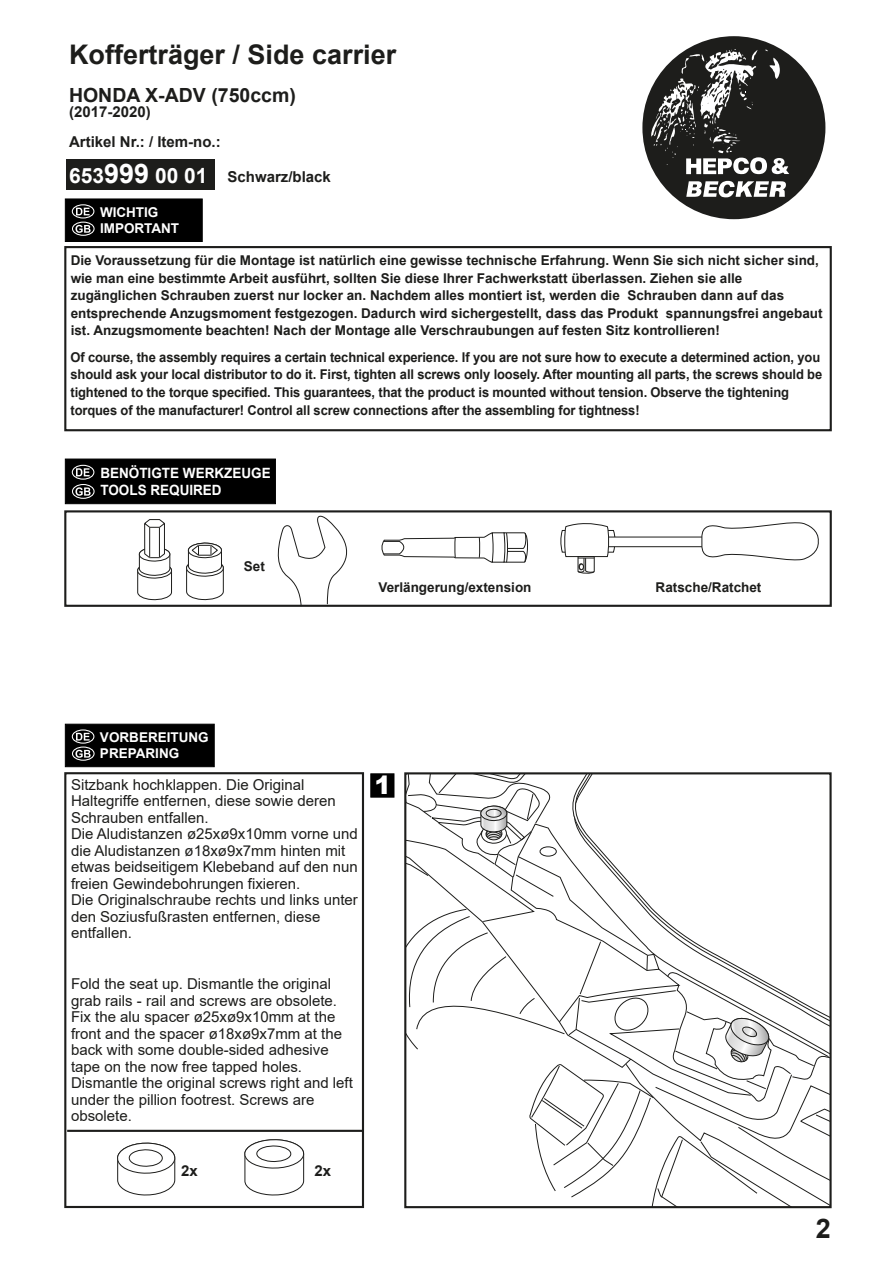
<style>
.page{position:relative;width:893px;height:1263px;background:#fff}
.page>*{position:absolute;margin:0;border:0;box-sizing:border-box;transform-origin:0 0}
.t1{font:700 27px "Arial";color:#1d1d1b}
.t2{font:900 25.2px "Arial";color:#fff}
.t3{font:700 21px "Arial";color:#fff}
.t4{font:700 19.5px "Arial";color:#1d1d1b}
.t5{font:15px/16.5px "Arial";color:#1d1d1b}
.t6{font:700 15px/30px "Arial";color:#1d1d1b}
.t7{font:700 14.1px/17px "Arial";color:#fff;scale:.95 1}
.t8{font:700 13.5px/17.5px "Arial";color:#1d1d1b}
.t9{font:700 13.5px/17.5px "Arial";color:#1d1d1b;scale:.96 1}
.t10{font:700 13.5px/16.2px "Arial";color:#fff}
.s1{font-size:27px}
</style>
<div class="page">
<div style="left:642px;top:36px;width:183px;height:183px;background:#1d1d1b;border-radius:50%"></div>
<svg style="left:686px;top:181px;width:100px;height:16px"></svg>
<svg style="left:650px;top:49px;width:139px;height:125px"></svg>
<svg style="left:407px;top:775px;width:422px;height:430px"></svg>
<div style="left:404px;top:772px;width:428px;height:436px;border:2px solid #1d1d1b"></div>
<hr style="left:67px;top:1130px;width:296px;height:2px;background:#1d1d1b">
<div style="left:64px;top:772px;width:300px;height:436px;border:2px solid #1d1d1b"></div>
<div style="left:64px;top:246px;width:768px;height:185px;border:2px solid #1d1d1b"></div>
<div style="left:370px;top:773px;width:24px;height:24px;background:#000;border:1px solid #000"></div>
<div style="left:65px;top:724px;width:150px;height:43px;background:#000;border:1px solid #000"></div>
<svg style="left:76px;top:733px;width:14px;height:7px"></svg>
<div style="left:72px;top:729px;width:22px;height:15px;border:1px solid #fff;border-radius:50%"></div>
<svg style="left:75px;top:750px;width:16px;height:8px"></svg>
<div style="left:72px;top:746px;width:23px;height:15px;border:1px solid #fff;border-radius:50%"></div>
<svg style="left:244px;top:1139px;width:61px;height:57px"></svg>
<svg style="left:117px;top:1142px;width:59px;height:54px"></svg>
<div style="left:66px;top:159px;width:148px;height:31px;background:#1d1d1b"></div>
<div style="left:65px;top:199px;width:138px;height:43px;background:#000;border:1px solid #000"></div>
<svg style="left:76px;top:208px;width:14px;height:7px"></svg>
<div style="left:72px;top:204px;width:22px;height:14px;border:1px solid #fff;border-radius:50%"></div>
<svg style="left:75px;top:225px;width:16px;height:8px"></svg>
<div style="left:72px;top:222px;width:23px;height:14px;border:1px solid #fff;border-radius:50%"></div>
<div style="left:64px;top:510px;width:768px;height:97px;border:2px solid #1d1d1b"></div>
<svg style="left:381px;top:532px;width:147px;height:31px"></svg>
<div style="left:604px;top:537px;width:101px;height:10px;border:1px solid #1d1d1b"></div>
<svg style="left:560px;top:523px;width:56px;height:51px"></svg>
<svg style="left:701px;top:522px;width:118px;height:39px"></svg>
<svg style="left:276px;top:515px;width:77px;height:92px"></svg>
<svg style="left:186px;top:542px;width:38px;height:59px"></svg>
<svg style="left:137px;top:519px;width:35px;height:82px"></svg>
<div style="left:65px;top:459px;width:211px;height:45px;background:#000;border:1px solid #000"></div>
<svg style="left:76px;top:468px;width:14px;height:8px"></svg>
<div style="left:72px;top:465px;width:22px;height:15px;border:1px solid #fff;border-radius:50%"></div>
<svg style="left:75px;top:487px;width:16px;height:9px"></svg>
<div style="left:72px;top:484px;width:23px;height:15px;border:1px solid #fff;border-radius:50%"></div>
<h1 class="t1" style="left:69px;top:36px;width:329px">Kofferträger / Side carrier</h1>
<h3 class="t4" style="left:69px;top:82px;width:228px">HONDA X-ADV (750ccm)</h3>
<p class="t6" style="left:69px;top:97px;width:153px">(2017-2020)<br>Artikel Nr.: / Item-no.:</p>
<h3 class="t3" style="left:69px;top:161px;width:140px">653<span class="s1">999</span> 00 01</h3>
<p class="t6" style="left:228px;top:162px;width:105px">Schwarz/black</p>
<p class="t10" style="left:100px;top:205px;width:81px">WICHTIG<br>IMPORTANT</p>
<p class="t8" style="left:71px;top:252px;width:753px">Die Voraussetzung für die Montage ist natürlich eine gewisse technische Erfahrung. Wenn Sie sich nicht sicher sind, wie man eine bestimmte Arbeit ausführt, sollten Sie diese Ihrer Fachwerkstatt überlassen. Ziehen sie alle zugänglichen Schrauben zuerst nur locker an. Nachdem alles montiert ist, werden die Schrauben dann auf das entsprechende Anzugsmoment festgezogen. Dadurch wird sichergestellt, dass das Produkt spannungsfrei angebaut ist. Anzugsmomente beachten! Nach der Montage alle Verschraubungen auf festen Sitz kontrollieren!</p>
<p class="t9" style="left:71px;top:349px;width:785px">Of course, the assembly requires a certain technical experience. If you are not sure how to execute a determined action, you should ask your local distributor to do it. First, tighten all screws only loosely. After mounting all parts, the screws should be tightened to the torque specified. This guarantees, that the product is mounted without tension. Observe the tightening torques of the manufacturer! Control all screw connections after the assembling for tightness!</p>
<p class="t7" style="left:100px;top:465px;width:181px">BENÖTIGTE WERKZEUGE<br>TOOLS REQUIRED</p>
<p class="t8" style="left:244px;top:558px;width:23px">Set</p>
<p class="t8" style="left:378px;top:579px;width:155px">Verlängerung/extension</p>
<p class="t8" style="left:656px;top:579px;width:107px">Ratsche/Ratchet</p>
<p class="t10" style="left:100px;top:729px;width:110px">VORBEREITUNG<br>PREPARING</p>
<p class="t5" style="left:71px;top:776px;width:288px">Sitzbank hochklappen. Die Original Haltegriffe entfernen, diese sowie deren Schrauben entfallen.<br>Die Aludistanzen ø25xø9x10mm vorne und die Aludistanzen ø18xø9x7mm hinten mit etwas beidseitigem Klebeband auf den nun freien Gewindebohrungen fixieren.<br>Die Originalschraube rechts und links unter den Soziusfußrasten entfernen, diese entfallen.</p>
<p class="t5" style="left:71px;top:976px;width:283px">Fold the seat up. Dismantle the original grab rails - rail and screws are obsolete.<br>Fix the alu spacer ø25xø9x10mm at the front and the spacer ø18xø9x7mm at the back with some double-sided adhesive tape on the now free tapped holes.<br>Dismantle the original screws right and left under the pillion footrest. Screws are obsolete.</p>
<p class="t6" style="left:181px;top:1156px;width:18px">2x</p>
<p class="t6" style="left:314px;top:1156px;width:18px">2x</p>
<h2 class="t2" style="left:374px;top:767px;width:18px">1</h2>
<h1 class="t1" style="left:816px;top:1210px;width:17px">2</h1>
</div>
